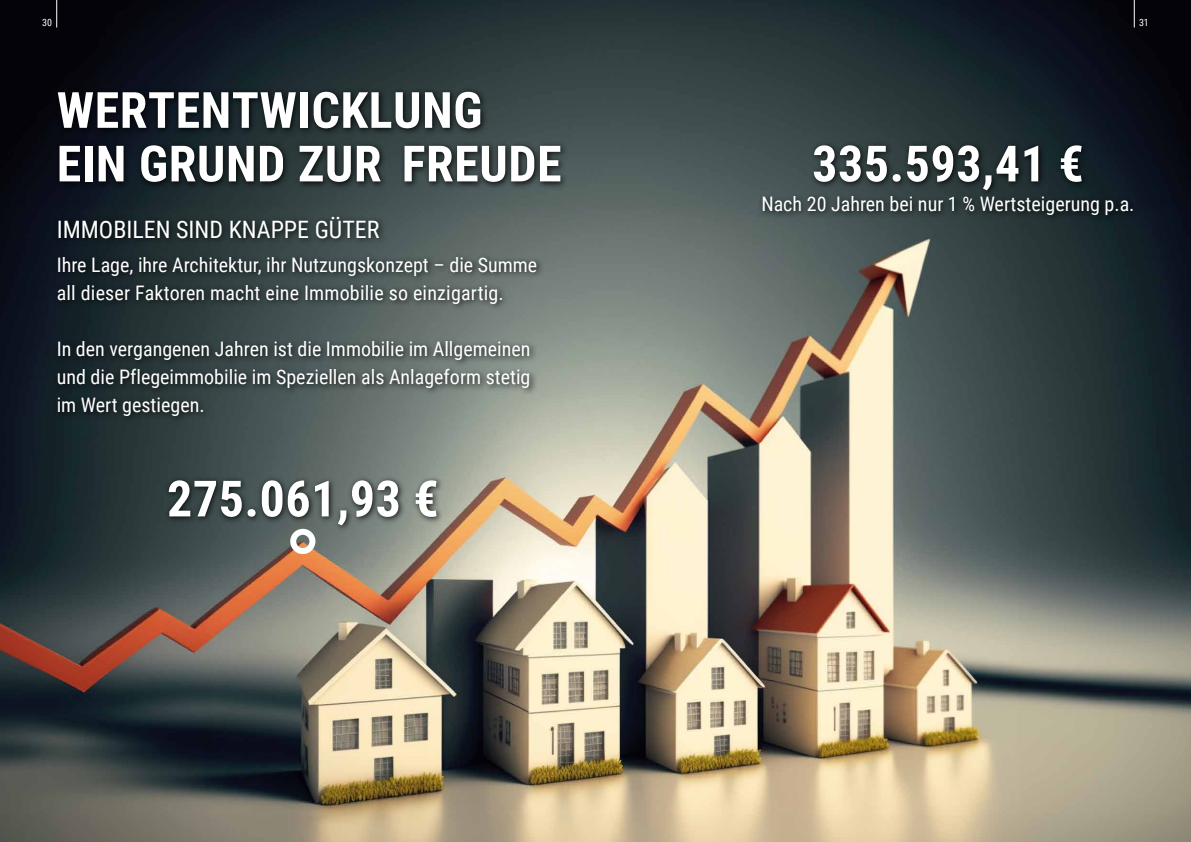
<style>
.page{position:relative;width:1191px;height:842px;background:#fff}
.page>*{position:absolute;margin:0;border:0;box-sizing:border-box;transform-origin:0 0}
.t1{font:700 50px "Roboto Condensed";letter-spacing:.01em;color:#fff}
.t2{font:24px "Roboto Condensed";color:#fff}
.t3{font:20px/28px "Roboto Condensed";color:#fff}
.t4{font:10px "Roboto Condensed";color:#fff}
</style>
<div class="page">
<img style="left:0;top:0;width:1191px;height:842px">
<img style="left:50px;top:210px;width:502px;height:218px">
<img style="left:50px;top:78px;width:442px;height:53px">
<img style="left:160px;top:466px;width:288px;height:74px">
<img style="left:754px;top:131px;width:390px;height:96px">
<img style="left:50px;top:131px;width:522px;height:74px">
<svg style="left:290px;top:529px;width:25px;height:25px"></svg>
<svg style="left:56px;top:0;width:1px;height:27px"></svg>
<svg style="left:1133px;top:0;width:1px;height:27px"></svg>
<p class="t4" style="left:42px;top:15px;width:11px">30</p>
<p class="t4" style="left:1139px;top:15px;width:11px">31</p>
<h1 class="t1" style="left:57px;top:75px;width:427px">WERTENTWICKLUNG</h1>
<h1 class="t1" style="left:57px;top:129px;width:506px">EIN GRUND ZUR FREUDE</h1>
<p class="t2" style="left:57px;top:213px;width:324px">IMMOBILEN SIND KNAPPE GÜTER</p>
<p class="t3" style="left:57px;top:250px;width:482px">Ihre Lage, ihre Architektur, ihr Nutzungskonzept – die Summe all dieser Faktoren macht eine Immobilie so einzigartig.</p>
<p class="t3" style="left:57px;top:334px;width:475px;text-align:justify">In den vergangenen Jahren ist die Immobilie im Allgemeinen und die Pflegeimmobilie im Speziellen als Anlageform stetig im Wert gestiegen.</p>
<h1 class="t1" style="left:167px;top:464px;width:273px">275.061,93 €</h1>
<h1 class="t1" style="left:812px;top:129px;width:273px">335.593,41 €</h1>
<p class="t3" style="left:761px;top:190px;width:375px">Nach 20 Jahren bei nur 1 % Wertsteigerung p.a.</p>
</div>
